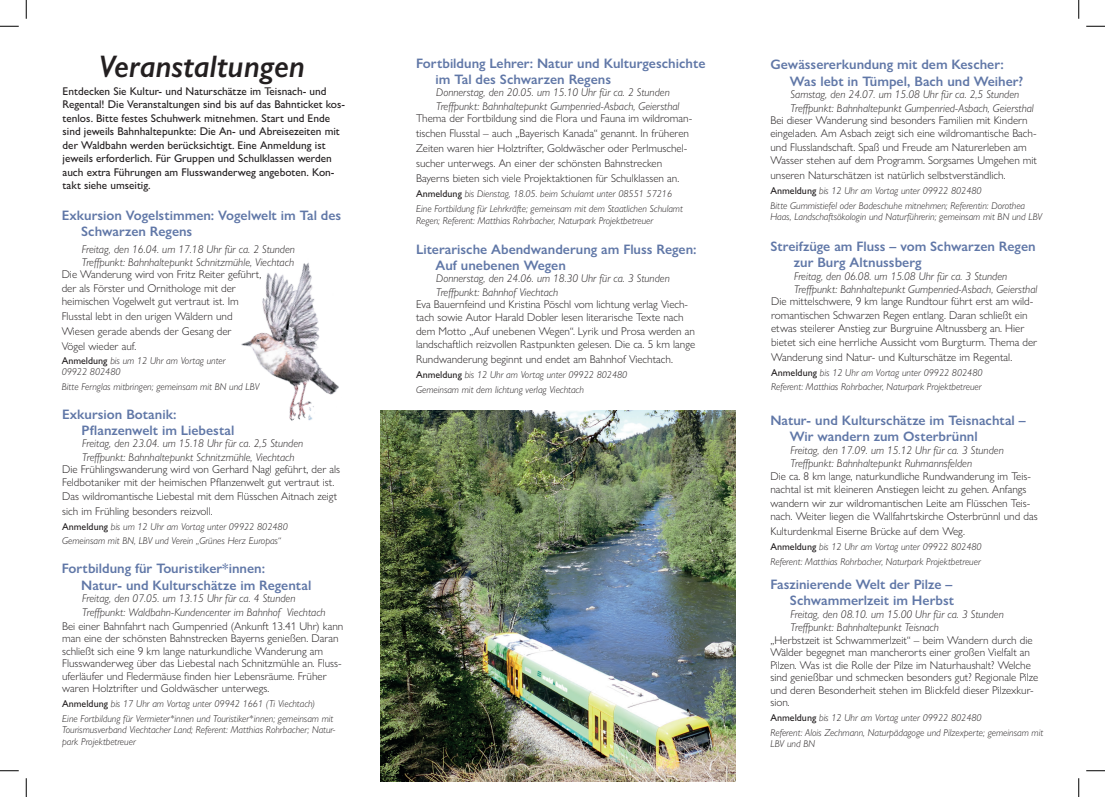
<style>
.page{position:relative;width:1105px;height:797px;background:#fff}
.page>*{position:absolute;margin:0;border:0;box-sizing:border-box;transform-origin:0 0}
.t1{font:italic 600 31.25px "Gill Sans Nova";color:#231f20}
.t2{font:600 13.75px/16.2px "Gill Sans Nova";color:#6077a7}
.t3{font:300 11.25px/13.5px "Gill Sans Nova";color:#231f20}
.t4{font:italic 300 11.25px/13.5px "Gill Sans Nova";color:#231f20}
.t5{font:500 11.25px/13.5px "Gill Sans Nova";color:#231f20}
.t6{font:italic 300 10px/14.8px "Gill Sans Nova";color:#231f20}
.s1{font-weight:500;font-style:normal}
</style>
<div class="page">
<img style="left:381px;top:411px;width:354px;height:370px">
<img style="left:241px;top:262px;width:165px;height:203px">
<svg style="left:0;top:25px;width:19px;height:2px"></svg>
<svg style="left:1086px;top:25px;width:19px;height:2px"></svg>
<svg style="left:0;top:770px;width:19px;height:1px"></svg>
<svg style="left:1086px;top:770px;width:19px;height:1px"></svg>
<svg style="left:25px;top:0;width:2px;height:19px"></svg>
<svg style="left:25px;top:778px;width:2px;height:19px"></svg>
<svg style="left:1078px;top:0;width:1px;height:19px"></svg>
<svg style="left:1078px;top:778px;width:1px;height:19px"></svg>
<h1 class="t1" style="left:99px;top:48px;width:207px">Veranstaltungen</h1>
<p class="t5" style="left:63px;top:84px;width:284px">Entdecken Sie Kultur- und Naturschätze im Teisnach- und Regental! Die Veranstaltungen sind bis auf das Bahnticket kos&shy;tenlos. Bitte festes Schuhwerk mitnehmen. Start und Ende sind jeweils Bahnhaltepunkte: Die An- und Abreisezeiten mit der Waldbahn werden berücksichtigt. Eine Anmeldung ist jeweils erforderlich. Für Gruppen und Schulklassen werden auch extra Führungen am Flusswanderweg angeboten. Kon&shy;takt siehe umseitig.</p>
<p class="t2" style="left:81px;top:207px;width:262px;text-indent:-20px">Exkursion Vogelstimmen: Vogelwelt im Tal des<br>Schwarzen Regens</p>
<p class="t4" style="left:82px;top:242px;width:215px">Freitag, den 16.04. um 17.18 Uhr für ca. 2 Stunden<br>Treffpunkt: Bahnhaltepunkt Schnitzmühle, Viechtach</p>
<p class="t3" style="left:62px;top:267px;width:201px">Die Wanderung wird von Fritz Reiter geführt, der als Förster und Ornithologe mit der heimischen Vogelwelt gut vertraut ist. Im</p>
<p class="t3" style="left:62px;top:309px;width:172px;line-height:15px;text-align:justify">Flusstal lebt in den urigen Wäldern und Wiesen gerade abends der Gesang der Vögel wieder auf.</p>
<p class="t6" style="left:62px;top:354px;width:165px;line-height:11.2px"><span class="s1">Anmeldung</span> bis um 12 Uhr am Vortag unter<br>09922 802480</p>
<p class="t6" style="left:62px;top:379px;width:199px">Bitte Fernglas mitbringen; gemeinsam mit BN und LBV</p>
<p class="t2" style="left:82px;top:405px;width:154px;text-indent:-20px">Exkursion Botanik:<br>Pflanzenwelt im Liebestal</p>
<p class="t4" style="left:82px;top:436px;width:222px">Freitag, den 23.04. um 15.18 Uhr für ca. 2,5 Stunden<br>Treffpunkt: Bahnhaltepunkt Schnitzmühle, Viechtach</p>
<p class="t3" style="left:62px;top:462px;width:280px">Die Frühlingswanderung wird von Gerhard Nagl geführt, der als<br>Feldbotaniker mit der heimischen Pflanzenwelt gut vertraut ist.<br>Das wildromantische Liebestal mit dem Flüsschen Aitnach zeigt</p>
<p class="t3" style="left:62px;top:504px;width:152px">sich im Frühling besonders reizvoll.</p>
<p class="t6" style="left:62px;top:518px;width:227px"><span class="s1">Anmeldung</span> bis um 12 Uhr am Vortag unter 09922 802480<br>Gemeinsam mit BN, LBV und Verein „Grünes Herz Europas“</p>
<p class="t2" style="left:81px;top:560px;width:232px;text-indent:-20px">Fortbildung für Touristiker*innen:<br>Natur- und Kulturschätze im Regental</p>
<p class="t4" style="left:82px;top:591px;width:245px">Freitag, den 07.05. um 13.15 Uhr für ca. 4 Stunden<br>Treffpunkt: Waldbahn-Kundencenter im Bahnhof Viechtach</p>
<p class="t3" style="left:62px;top:619px;width:283px;line-height:12.5px">Bei einer Bahnfahrt nach Gumpenried (Ankunft 13.41 Uhr) kann man eine der schönsten Bahnstrecken Bayerns genießen. Daran schließt sich eine 9 km lange naturkundliche Wanderung am Flusswanderweg über das Liebestal nach Schnitzmühle an. Fluss&shy;uferläufer und Fledermäuse finden hier Lebensräume. Früher waren Holztrifter und Goldwäscher unterwegs.</p>
<p class="t6" style="left:62px;top:696px;width:273px"><span class="s1">Anmeldung</span> bis 17 Uhr am Vortag unter 09942 1661 (Ti Viechtach)<br>Eine Fortbildung für Vermieter*innen und Touristiker*innen; gemeinsam mit</p>
<p class="t6" style="left:62px;top:724px;width:275px;line-height:11.2px">Tourismusverband Viechtacher Land; Referent: Matthias Rohrbacher; Natur&shy;park Projektbetreuer</p>
<p class="t2" style="left:436px;top:55px;width:271px;text-indent:-20px">Fortbildung Lehrer: Natur und Kulturgeschichte im Tal des Schwarzen Regens</p>
<p class="t4" style="left:436px;top:85px;width:245px">Donnerstag, den 20.05. um 15.10 Uhr für ca. 2 Stunden<br>Treffpunkt: Bahnhaltepunkt Gumpenried-Asbach, Geiersthal</p>
<p class="t3" style="left:416px;top:110px;width:278px;line-height:15px">Thema der Fortbildung sind die Flora und Fauna im wildroman&shy;tischen Flusstal – auch „Bayerisch Kanada“ genannt. In früheren Zeiten waren hier Holztrifter, Goldwäscher oder Perlmuschel&shy;sucher unterwegs. An einer der schönsten Bahnstrecken Bayerns bieten sich viele Projektaktionen für Schulklassen an.</p>
<p class="t6" style="left:416px;top:186px;width:268px"><span class="s1">Anmeldung</span> bis Dienstag, 18.05. beim Schulamt unter 08551 57216<br>Eine Fortbildung für Lehrkräfte; gemeinsam mit dem Staatlichen Schulamt</p>
<p class="t6" style="left:416px;top:213px;width:239px">Regen; Referent: Matthias Rohrbacher, Naturpark Projektbetreuer</p>
<p class="t2" style="left:436px;top:241px;width:262px;text-indent:-20px">Literarische Abendwanderung am Fluss Regen:<br>Auf unebenen Wegen</p>
<p class="t4" style="left:436px;top:272px;width:235px">Donnerstag, den 24.06. um 18.30 Uhr für ca. 3 Stunden<br>Treffpunkt: Bahnhof Viechtach</p>
<p class="t3" style="left:416px;top:297px;width:281px">Eva Bauernfeind und Kristina Pöschl vom lichtung verlag Viech&shy;tach sowie Autor Harald Dobler lesen literarische Texte nach dem Motto „Auf unebenen Wegen“. Lyrik und Prosa werden an landschaftlich reizvollen Rastpunkten gelesen. Die ca. 5 km lange</p>
<p class="t3" style="left:416px;top:353px;width:258px">Rundwanderung beginnt und endet am Bahnhof Viechtach.</p>
<p class="t6" style="left:416px;top:367px;width:213px"><span class="s1">Anmeldung</span> bis 12 Uhr am Vortag unter 09922 802480<br>Gemeinsam mit dem lichtung verlag Viechtach</p>
<p class="t2" style="left:790px;top:56px;width:235px;text-indent:-20px">Gewässererkundung mit dem Kescher:<br>Was lebt in Tümpel, Bach und Weiher?</p>
<p class="t4" style="left:791px;top:87px;width:245px">Samstag, den 24.07. um 15.08 Uhr für ca. 2,5 Stunden<br>Treffpunkt: Bahnhaltepunkt Gumpenried-Asbach, Geiersthal</p>
<p class="t3" style="left:770px;top:113px;width:268px">Bei dieser Wanderung sind besonders Familien mit Kindern eingeladen. Am Asbach zeigt sich eine wildromantische Bach&shy;und Flusslandschaft. Spaß und Freude am Naturerleben am Wasser stehen auf dem Programm. Sorgsames Umgehen mit</p>
<p class="t3" style="left:770px;top:168px;width:237px">unseren Naturschätzen ist natürlich selbstverständlich.</p>
<p class="t6" style="left:770px;top:183px;width:256px"><span class="s1">Anmeldung</span> bis 12 Uhr am Vortag unter 09922 802480<br>Bitte Gummistiefel oder Badeschuhe mitnehmen; Referentin: Dorothea</p>
<p class="t6" style="left:770px;top:209px;width:273px">Haas, Landschaftsökologin und Naturführerin; gemeinsam mit BN und LBV</p>
<p class="t2" style="left:794px;top:238px;width:243px;text-indent:-23px">Streifzüge am Fluss – vom Schwarzen Regen zur Burg Altnussberg</p>
<p class="t4" style="left:794px;top:269px;width:245px">Freitag, den 06.08. um 15.08 Uhr für ca. 3 Stunden<br>Treffpunkt: Bahnhaltepunkt Gumpenried-Asbach, Geiersthal</p>
<p class="t3" style="left:771px;top:294px;width:268px">Die mittelschwere, 9 km lange Rundtour führt erst am wild&shy;romantischen Schwarzen Regen entlang. Daran schließt ein etwas steilerer Anstieg zur Burgruine Altnussberg an. Hier bietet sich eine herrliche Aussicht vom Burgturm. Thema der</p>
<p class="t3" style="left:771px;top:350px;width:243px">Wanderung sind Natur- und Kulturschätze im Regental.</p>
<p class="t6" style="left:771px;top:365px;width:213px"><span class="s1">Anmeldung</span> bis 12 Uhr am Vortag unter 09922 802480<br>Referent: Matthias Rohrbacher, Naturpark Projektbetreuer</p>
<p class="t2" style="left:790px;top:412px;width:237px;text-indent:-20px">Natur- und Kulturschätze im Teisnachtal –<br>Wir wandern zum Osterbrünnl</p>
<p class="t4" style="left:791px;top:443px;width:215px">Freitag, den 17.09. um 15.12 Uhr für ca. 3 Stunden<br>Treffpunkt: Bahnhaltepunkt Ruhmannsfelden</p>
<p class="t3" style="left:770px;top:469px;width:269px">Die ca. 8 km lange, naturkundliche Rundwanderung im Teis&shy;nachtal ist mit kleineren Anstiegen leicht zu gehen. Anfangs wandern wir zur wildromantischen Leite am Flüsschen Teis&shy;nach. Weiter liegen die Wallfahrtskirche Osterbrünnl und das</p>
<p class="t3" style="left:770px;top:524px;width:196px">Kulturdenkmal Eiserne Brücke auf dem Weg.</p>
<p class="t6" style="left:770px;top:539px;width:213px"><span class="s1">Anmeldung</span> bis 12 Uhr am Vortag unter 09922 802480<br>Referent: Matthias Rohrbacher, Naturpark Projektbetreuer</p>
<p class="t2" style="left:770px;top:576px;width:185px;text-align:right">Faszinierende Welt der Pilze –<br>Schwammerlzeit im Herbst</p>
<p class="t4" style="left:791px;top:607px;width:215px">Freitag, den 08.10. um 15.00 Uhr für ca. 3 Stunden<br>Treffpunkt: Bahnhaltepunkt Teisnach</p>
<p class="t3" style="left:770px;top:633px;width:269px;line-height:12.5px">„Herbstzeit ist Schwammerlzeit“ – beim Wandern durch die Wälder begegnet man mancherorts einer großen Vielfalt an Pilzen. Was ist die Rolle der Pilze im Naturhaushalt? Welche sind genießbar und schmecken besonders gut? Regionale Pilze und deren Besonderheit stehen im Blickfeld dieser Pilzexkur&shy;sion.</p>
<p class="t6" style="left:770px;top:710px;width:274px"><span class="s1">Anmeldung</span> bis 12 Uhr am Vortag unter 09922 802480<br>Referent: Alois Zechmann, Naturpädagoge und Pilzexperte; gemeinsam mit</p>
<p class="t6" style="left:770px;top:736px;width:46px">LBV und BN</p>
</div>
